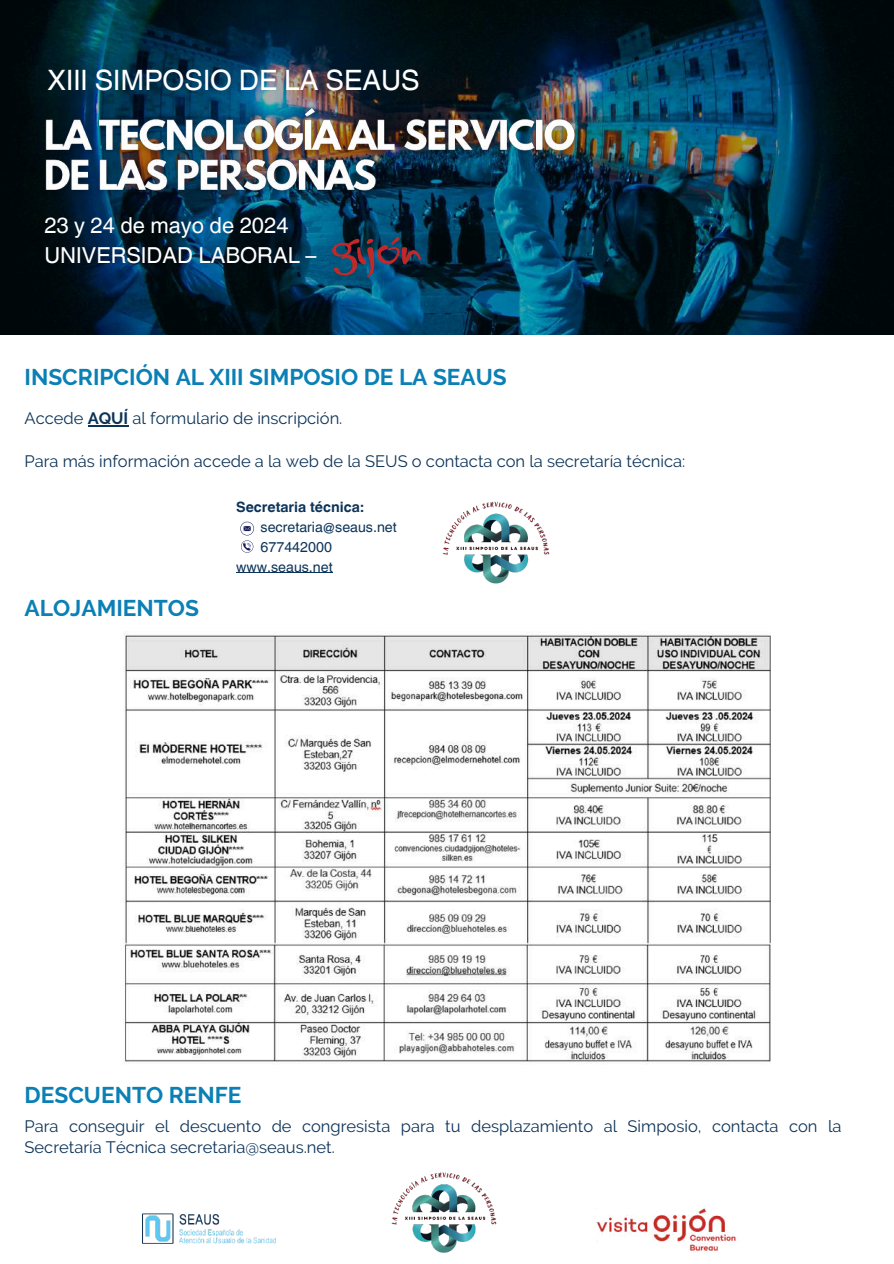
<style>
.page{position:relative;width:894px;height:1264px;background:#fff}
.page>*{position:absolute;margin:0;border:0;box-sizing:border-box;transform-origin:0 0}
.t1{font:28.05px "Helvetica World";color:#fff}
.t2{font:700 22.65px "Raleway";color:#0b80b5}
.t3{font:22.05px/29.4px "Helvetica World";color:#fff}
.t4{font:16.5px/21.3px "Raleway";color:#0d3458}
.t5{font:14.25px "Helvetica World";color:#0d3458}
.t6{font:700 14.25px "Helvetica World";color:#0d3458}
.s1{font-weight:700}
</style>
<div class="page">
<img style="left:143px;top:1213px;width:132px;height:30px">
<img style="left:596px;top:1208px;width:140px;height:45px">
<img style="left:391px;top:1172px;width:106px;height:81px">
<img style="left:0;top:0;width:893px;height:334px">
<img style="left:332px;top:237px;width:89px;height:40px">
<img style="left:37px;top:99px;width:547px;height:104px">
<hr style="left:88px;top:425px;width:40px;height:1px;background:#0d3458">
<hr style="left:236px;top:572px;width:96px;height:1px;background:#0d3458">
<svg style="left:240px;top:521px;width:14px;height:31px"></svg>
<img style="left:442px;top:501px;width:108px;height:83px">
<img style="left:123px;top:633px;width:647px;height:430px">
<h1 class="t1" style="left:48px;top:64px;width:373px">XIII SIMPOSIO DE LA SEAUS</h1>
<h3 class="t3" style="left:44px;top:211px;width:273px">23 y 24 de mayo de 2024<br>UNIVERSIDAD LABORAL –</h3>
<h2 class="t2" style="left:25px;top:364px;width:483px">INSCRIPCIÓN AL XIII SIMPOSIO DE LA SEAUS</h2>
<p class="t4" style="left:25px;top:407px;width:319px">Accede <span class="s1">AQUÍ</span> al formulario de inscripción.</p>
<p class="t4" style="left:25px;top:450px;width:662px">Para más información accede a la web de la SEUS o contacta con la secretaría técnica:</p>
<p class="t6" style="left:236px;top:495px;width:129px">Secretaria técnica:</p>
<p class="t5" style="left:260px;top:518px;width:138px">secretaria@seaus.net</p>
<p class="t5" style="left:260px;top:538px;width:73px">677442000</p>
<p class="t5" style="left:236px;top:558px;width:98px">www.seaus.net</p>
<h2 class="t2" style="left:25px;top:594px;width:176px">ALOJAMIENTOS</h2>
<h2 class="t2" style="left:25px;top:1081px;width:218px">DESCUENTO RENFE</h2>
<p class="t4" style="left:25px;top:1115px;width:818px">Para conseguir el descuento de congresista para tu desplazamiento al Simposio, contacta con la<br>Secretaría Técnica secretaria@seaus.net.</p>
</div>
